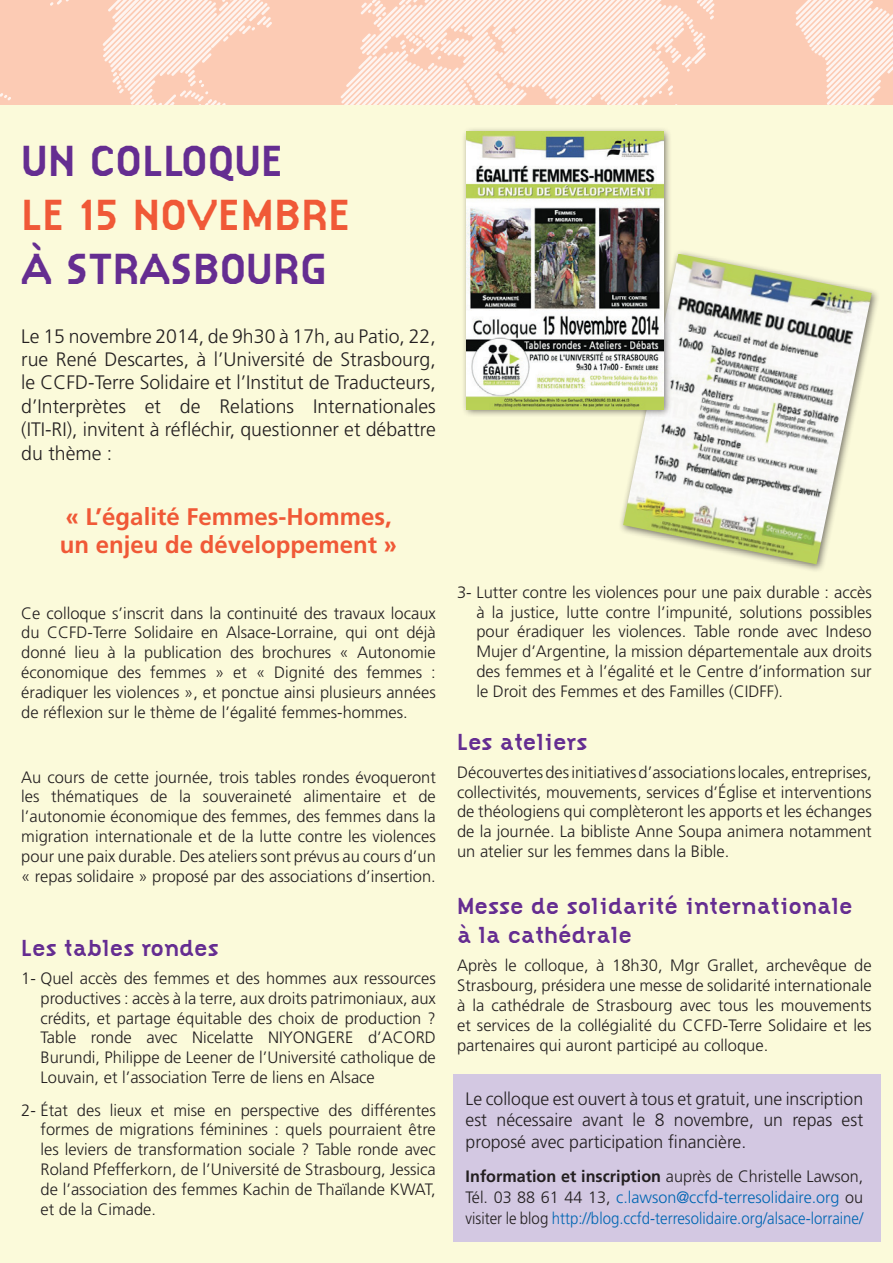
<style>
.page{position:relative;width:893px;height:1263px;background:#fff}
.page>*{position:absolute;margin:0;border:0;box-sizing:border-box;transform-origin:0 0}
.t1{font:700 45px "Citizen";color:#652d91}
.t2{font:700 45px "Citizen";color:#f05937}
.t3{font:700 24px/28.8px "Citizen";color:#652d91}
.t4{font:700 24px/28.8px "Frutiger LT Std";color:#f05937}
.t5{font:300 19.5px/23.4px "Frutiger LT Std";color:#231f20;text-align:justify}
.t6{font:300 18px/21.6px "Frutiger LT Std";color:#231f20;text-align:justify}
.t7{font:300 16.5px/19.8px "Frutiger LT Std";color:#231f20;text-align:justify}
.t8{font:300 16.5px/21px "Frutiger LT Std";color:#0166b3;text-align:justify}
.s1{font-weight:700;color:#231f20}
.s2{color:#231f20}
</style>
<div class="page">
<div style="left:0;top:105px;width:893px;height:1158px;background:#fbfada"></div>
<div style="left:453px;top:1074px;width:427px;height:168px;background:#d3c8e2"></div>
<div style="left:0;top:0;width:893px;height:105px;background:#fccbb4"></div>
<svg style="left:795px;top:0;width:98px;height:105px"></svg>
<svg style="left:0;top:93px;width:11px;height:7px"></svg>
<svg style="left:50px;top:0;width:222px;height:105px"></svg>
<svg style="left:340px;top:0;width:375px;height:105px"></svg>
<img style="left:623px;top:254px;width:249px;height:310px">
<div style="left:461px;top:126px;width:211px;height:292px;background:#231f20;opacity:.6"></div>
<img style="left:467px;top:132px;width:197px;height:277px">
<h1 class="t1" style="left:21px;top:135px;width:264px">UN COLLOQUE</h1>
<h1 class="t2" style="left:21px;top:189px;width:331px">LE 15 NOVEMBRE</h1>
<h1 class="t1" style="left:21px;top:243px;width:307px">À STRASBOURG</h1>
<p class="t5" style="left:21px;top:324px;width:416px">Le 15 novembre 2014, de 9h30 à 17h, au Patio, 22, rue René Descartes, à l’Université de Strasbourg, le CCFD-Terre Solidaire et l’Institut de Traducteurs, d’Interprètes et de Relations Internationales (ITI-RI), invitent à réfléchir, questionner et débattre du thème :</p>
<h2 class="t4" style="left:60px;top:502px;width:339px">« L’égalité Femmes-Hommes, un enjeu de développement »</h2>
<p class="t7" style="left:21px;top:603px;width:416px">Ce colloque s’inscrit dans la continuité des travaux locaux du CCFD-Terre Solidaire en Alsace-Lorraine, qui ont déjà donné lieu à la publication des brochures « Autonomie économique des femmes » et « Dignité des femmes : éradiquer les violences », et ponctue ainsi plusieurs années de réflexion sur le thème de l’égalité femmes-hommes.</p>
<p class="t7" style="left:21px;top:767px;width:416px">Au cours de cette journée, trois tables rondes évoqueront les thématiques de la souveraineté alimentaire et de l’autonomie économique des femmes, des femmes dans la migration internationale et de la lutte contre les violences pour une paix durable. Des ateliers sont prévus au cours d’un « repas solidaire » proposé par des associations d’insertion.</p>
<h2 class="t3" style="left:21px;top:933px;width:199px">Les tables rondes</h2>
<p class="t7" style="left:41px;top:969px;width:397px;text-indent:-19px">1- Quel accès des femmes et des hommes aux ressources productives : accès à la terre, aux droits patrimoniaux, aux crédits, et partage équitable des choix de production ?<br>Table ronde avec Nicelatte NIYONGERE d’ACORD Burundi, Philippe de Leener de l’Université catholique de Louvain, et l’association Terre de liens en Alsace</p>
<p class="t7" style="left:41px;top:1100px;width:397px;text-indent:-19px">2- État des lieux et mise en perspective des différentes formes de migrations féminines : quels pourraient être les leviers de transformation sociale ? Table ronde avec Roland Pfefferkorn, de l’Université de Strasbourg, Jessica de l’association des femmes Kachin de Thaïlande KWAT, et de la Cimade.</p>
<p class="t7" style="left:476px;top:582px;width:397px;text-indent:-19px">3- Lutter contre les violences pour une paix durable : accès à la justice, lutte contre l’impunité, solutions possibles pour éradiquer les violences. Table ronde avec Indeso Mujer d’Argentine, la mission départementale aux droits des femmes et à l’égalité et le Centre d’information sur le Droit des Femmes et des Familles (CIDFF).</p>
<h2 class="t3" style="left:457px;top:727px;width:132px">Les ateliers</h2>
<p class="t7" style="left:457px;top:762px;width:416px">Découvertes des initiatives d’associations locales, entreprises, collectivités, mouvements, services d’Église et interventions de théologiens qui complèteront les apports et les échanges de la journée. La bibliste Anne Soupa animera notamment un atelier sur les femmes dans la Bible.</p>
<h2 class="t3" style="left:457px;top:892px;width:397px">Messe de solidarité internationale à la cathédrale</h2>
<p class="t7" style="left:457px;top:956px;width:416px">Après le colloque, à 18h30, Mgr Grallet, archevêque de Strasbourg, présidera une messe de solidarité internationale à la cathédrale de Strasbourg avec tous les mouvements et services de la collégialité du CCFD-Terre Solidaire et les partenaires qui auront participé au colloque.</p>
<p class="t6" style="left:466px;top:1088px;width:399px">Le colloque est ouvert à tous et gratuit, une inscription est nécessaire avant le 8 novembre, un repas est proposé avec participation financière.</p>
<p class="t8" style="left:466px;top:1166px;width:399px"><span class="s1">Information et inscription</span> <span class="s2">auprès de Christelle Lawson, Tél. 03 88 61 44 13,</span> c.lawson@ccfd-terresolidaire.org <span class="s2">ou visiter le blog</span> http://blog.ccfd-terresolidaire.org/alsace-lorraine/</p>
</div>
